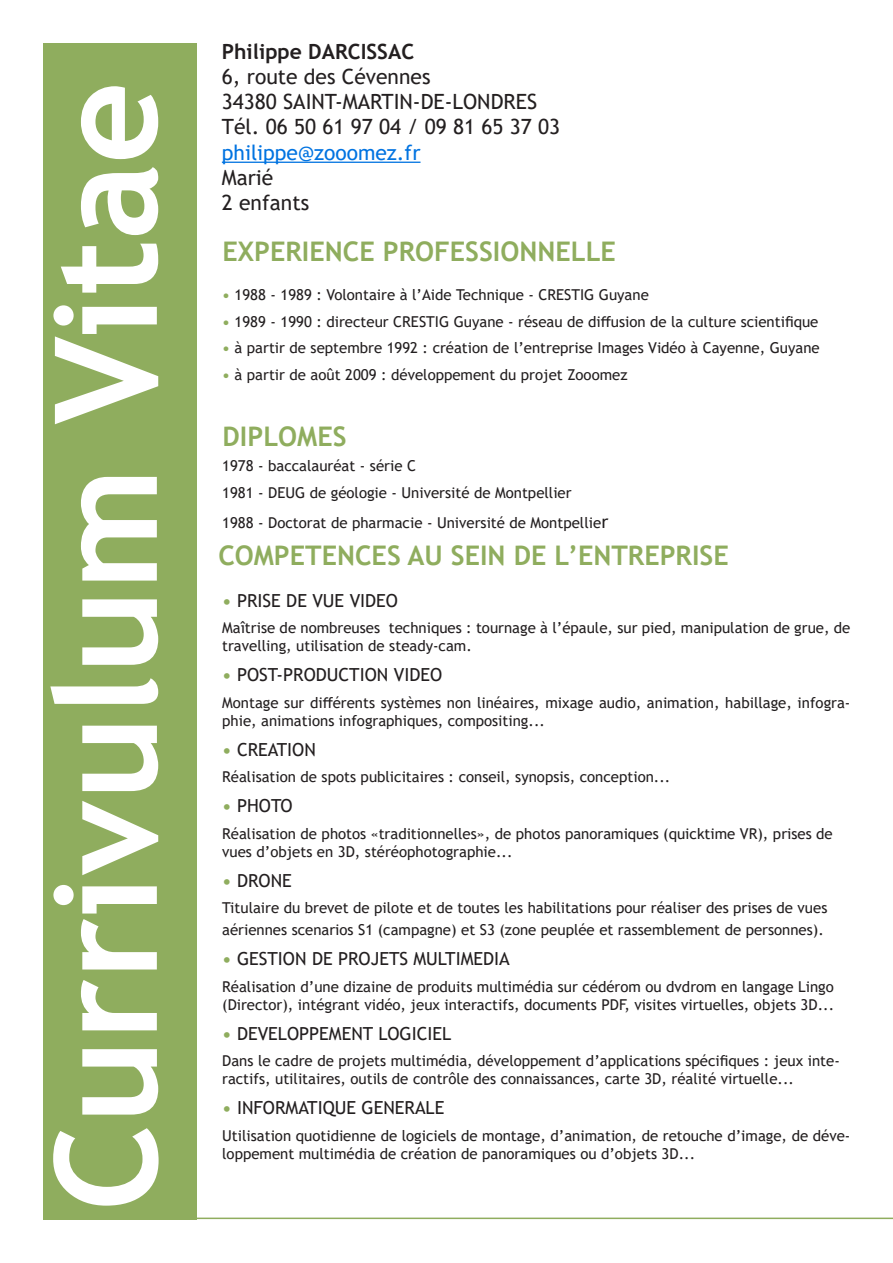
<style>
.page{position:relative;width:893px;height:1263px;background:#fff}
.page>*{position:absolute;margin:0;border:0;box-sizing:border-box;transform-origin:0 0}
.t1{font:700 142.5px "Trebuchet MS";color:#fff}
.t2{font:700 27px "Trebuchet MS";color:#8fad5e}
.t3{font:21px "Trebuchet MS";color:#231f20}
.t4{font:21px "Trebuchet MS";color:#0073e1}
.t5{font:700 21px "Trebuchet MS";color:#231f20}
.t6{font:18px "Trebuchet MS";color:#231f20}
.t7{font:15px/18px "Trebuchet MS";color:#231f20}
.s1{font-weight:700;color:#8fad5e}
.s2{font-size:18px}
</style>
<div class="page">
<div style="left:43px;top:43px;width:153px;height:1177px;background:#8fad5e"></div>
<hr style="left:222px;top:162px;width:198px;height:1px;background:#0073e1">
<hr style="left:196px;top:1217px;width:697px;height:2px;background:#8fad5e">
<p class="t1" style="left:17px;top:1211px;width:1131px;rotate:-90deg">Currivulum Vitae</p>
<p class="t5" style="left:222px;top:38px;width:194px">Philippe DARCISSAC</p>
<p class="t3" style="left:222px;top:63px;width:210px">6, route des Cévennes</p>
<p class="t3" style="left:222px;top:88px;width:317px">34380 SAINT-MARTIN-DE-LONDRES</p>
<p class="t3" style="left:222px;top:114px;width:340px">Tél. 06 50 61 97 04 / 09 81 65 37 03</p>
<p class="t4" style="left:222px;top:139px;width:200px">philippe@zooomez.fr</p>
<p class="t3" style="left:222px;top:164px;width:53px">Marié</p>
<p class="t3" style="left:222px;top:189px;width:89px">2 enfants</p>
<p class="t2" style="left:223px;top:235px;width:395px">EXPERIENCE PROFESSIONNELLE</p>
<p class="t7" style="left:222px;top:286px;width:428px"><span class="s1">•</span> 1988 - 1989 : Volontaire à l’Aide Technique - CRESTIG Guyane</p>
<p class="t7" style="left:222px;top:312px;width:598px"><span class="s1">•</span> 1989 - 1990 : directeur CRESTIG Guyane - réseau de diffusion de la culture scientifique</p>
<p class="t7" style="left:222px;top:339px;width:599px"><span class="s1">•</span> à partir de septembre 1992 : création de l’entreprise Images Vidéo à Cayenne, Guyane</p>
<p class="t7" style="left:222px;top:365px;width:407px"><span class="s1">•</span> à partir de août 2009 : développement du projet Zooomez</p>
<p class="t2" style="left:223px;top:420px;width:125px">DIPLOMES</p>
<p class="t7" style="left:222px;top:457px;width:195px">1978 - baccalauréat - série C</p>
<p class="t7" style="left:222px;top:483px;width:351px">1981 - DEUG de géologie - Université de Montpellier</p>
<p class="t7" style="left:222px;top:514px;width:388px">1988 - Doctorat de pharmacie - Université de Montpellie<span class="s2">r</span></p>
<p class="t2" style="left:218px;top:539px;width:512px">COMPETENCES AU SEIN DE L’ENTREPRISE</p>
<p class="t6" style="left:222px;top:589px;width:177px"><span class="s1">•</span> PRISE DE VUE VIDEO</p>
<p class="t7" style="left:222px;top:619px;width:630px">Maîtrise de nombreuses techniques : tournage à l’épaule, sur pied, manipulation de grue, de travelling, utilisation de steady-cam.</p>
<p class="t6" style="left:222px;top:663px;width:221px"><span class="s1">•</span> POST-PRODUCTION VIDEO</p>
<p class="t7" style="left:222px;top:693px;width:630px">Montage sur différents systèmes non linéaires, mixage audio, animation, habillage, infogra&shy;phie, animations infographiques, compositing...</p>
<p class="t6" style="left:222px;top:738px;width:95px"><span class="s1">•</span> CREATION</p>
<p class="t7" style="left:222px;top:768px;width:450px">Réalisation de spots publicitaires : conseil, synopsis, conception...</p>
<p class="t6" style="left:222px;top:795px;width:72px"><span class="s1">•</span> PHOTO</p>
<p class="t7" style="left:222px;top:824px;width:612px">Réalisation de photos «traditionnelles», de photos panoramiques (quicktime VR), prises de vues d’objets en 3D, stéréophotographie...</p>
<p class="t6" style="left:222px;top:869px;width:71px"><span class="s1">•</span> DRONE</p>
<p class="t7" style="left:222px;top:897px;width:607px;line-height:21.6px">Titulaire du brevet de pilote et de toutes les habilitations pour réaliser des prises de vues aériennes scenarios S1 (campagne) et S3 (zone peuplée et rassemblement de personnes).</p>
<p class="t6" style="left:222px;top:947px;width:289px"><span class="s1">•</span> GESTION DE PROJETS MULTIMEDIA</p>
<p class="t7" style="left:222px;top:977px;width:613px">Réalisation d’une dizaine de produits multimédia sur cédérom ou dvdrom en langage Lingo (Director), intégrant vidéo, jeux interactifs, documents PDF, visites virtuelles, objets 3D...</p>
<p class="t6" style="left:222px;top:1022px;width:231px"><span class="s1">•</span> DEVELOPPEMENT LOGICIEL</p>
<p class="t7" style="left:222px;top:1052px;width:619px">Dans le cadre de projets multimédia, développement d’applications spécifiques : jeux inte&shy;ractifs, utilitaires, outils de contrôle des connaissances, carte 3D, réalité virtuelle...</p>
<p class="t6" style="left:222px;top:1097px;width:224px"><span class="s1">•</span> INFORMATIQUE GENERALE</p>
<p class="t7" style="left:222px;top:1126px;width:630px">Utilisation quotidienne de logiciels de montage, d’animation, de retouche d’image, de déve&shy;loppement multimédia de création de panoramiques ou d’objets 3D...</p>
</div>
